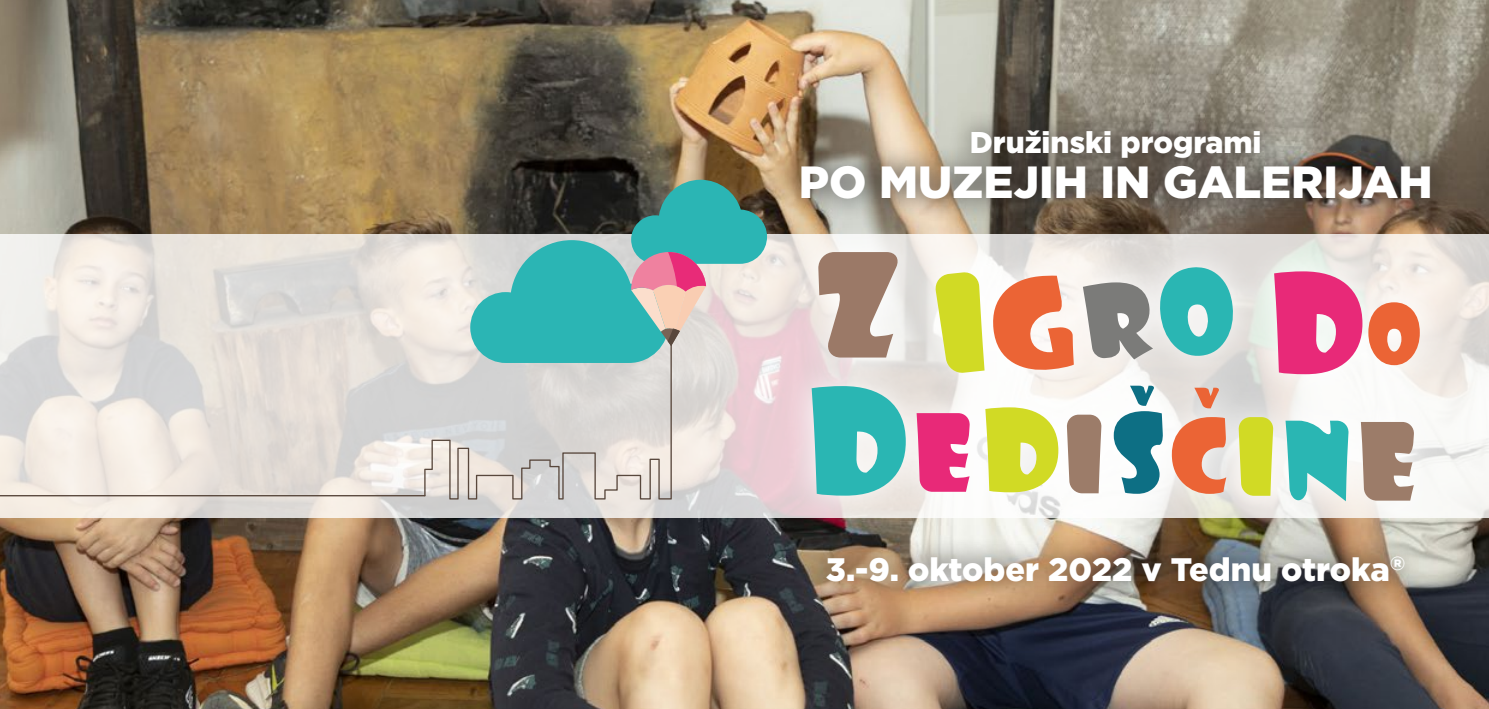
<style>
.page{position:relative;width:1489px;height:709px;background:#fff}
.page>*{position:absolute;margin:0;border:0;box-sizing:border-box;transform-origin:0 0}
.t1{font:900 45px "Gotham";color:#fff}
.t2{font:900 32.5px "Gotham";color:#fff}
.t3{font:900 30px "Gotham";color:#fff}
</style>
<div class="page">
<img style="left:0;top:0;width:1488px;height:709px">
<svg style="left:0;top:234px;width:1488px;height:283px"></svg>
<svg style="left:781px;top:222px;width:669px;height:309px"></svg>
<svg style="left:1082px;top:282px;width:70px;height:77px;background:#9c9b98"></svg>
<svg style="left:934px;top:271px;width:50px;height:102px;background:#d9df55"></svg>
<svg style="left:991px;top:275px;width:82px;height:96px"></svg>
<svg style="left:1273px;top:271px;width:89px;height:103px;background:#ea5793"></svg>
<svg style="left:1158px;top:266px;width:75px;height:91px;background:#67c6c3"></svg>
<svg style="left:1368px;top:302px;width:51px;height:63px"></svg>
<svg style="left:818px;top:252px;width:82px;height:105px"></svg>
<svg style="left:1066px;top:414px;width:35px;height:79px;background:#a88c7b"></svg>
<svg style="left:1238px;top:417px;width:35px;height:79px;background:#d4dc3d"></svg>
<svg style="left:916px;top:413px;width:54px;height:79px;background:#eb4d8e"></svg>
<svg style="left:1360px;top:422px;width:54px;height:78px;background:#ab9181"></svg>
<svg style="left:811px;top:386px;width:94px;height:109px;background:#55c1be"></svg>
<svg style="left:985px;top:407px;width:73px;height:85px"></svg>
<svg style="left:1285px;top:420px;width:63px;height:81px;background:#59c4c1"></svg>
<svg style="left:1113px;top:386px;width:49px;height:108px"></svg>
<svg style="left:1171px;top:417px;width:55px;height:77px;background:#eb906f"></svg>
<svg style="left:1194px;top:388px;width:25px;height:20px"></svg>
<svg style="left:0;top:180px;width:767px;height:319px;background:#c0c6bf"></svg>
<div style="left:778px;top:108px;width:675px;height:114px;background:#231f20;opacity:.75"></div>
<div style="left:805px;top:534px;width:621px;height:70px;background:#231f20;opacity:.75"></div>
<p class="t3" style="left:969px;top:122px;width:293px">Družinski programi</p>
<h1 class="t1" style="left:798px;top:151px;width:635px">PO MUZEJIH IN GALERIJAH</h1>
<p class="t2" style="left:825px;top:547px;width:581px">3.-9. oktober 2022 v Tednu otroka<sup>®</sup></p>
</div>
